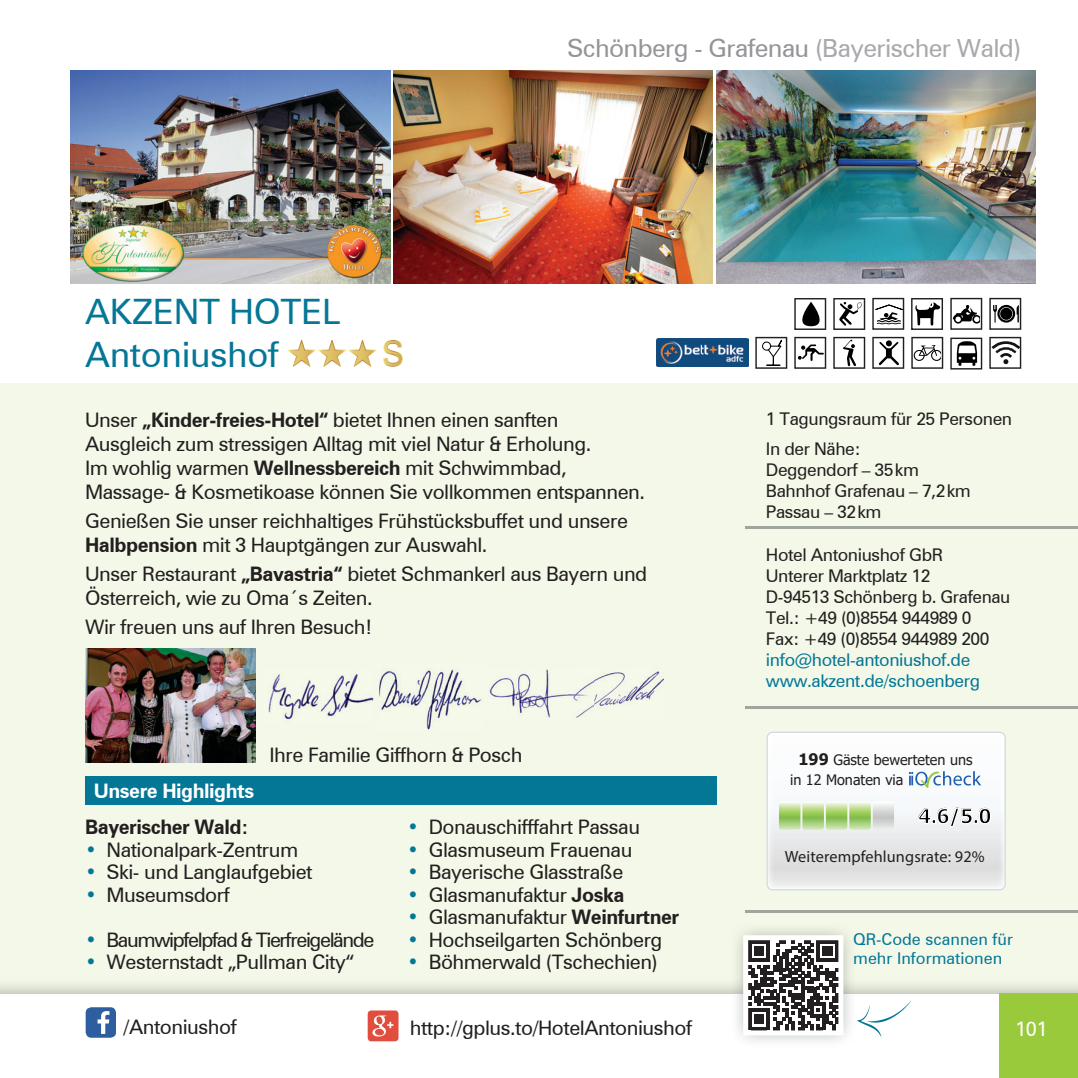
<style>
.page{position:relative;width:1078px;height:1078px;background:#fff}
.page>*{position:absolute;margin:0;border:0;box-sizing:border-box;transform-origin:0 0}
.t1{font:35px/42px "Zurich BT";letter-spacing:-.01em;color:#057796}
.t2{font:25px "Zurich BT";letter-spacing:-.025em;color:#939598}
.t3{font:700 20.25px "Tahoma";color:#000}
.t4{font:20px/24px "Zurich BT";letter-spacing:-.025em;color:#231f20}
.t5{font:20px "Zurich BT";letter-spacing:-.07em;color:#231f20}
.t6{font:700 20px "Zurich BT";letter-spacing:-.025em;color:#231f20}
.t7{font:700 20px "Zurich BT";letter-spacing:-.025em;color:#fff}
.t8{font:20px "Zurich BT";color:#fff}
.t9{font:17.5px/21px "Zurich BT";letter-spacing:-.025em;color:#231f20}
.t10{font:17.5px/21px "Zurich BT";letter-spacing:-.025em;color:#057796}
.t11{font:16.25px/19.5px "Zurich BT";color:#057796}
.t12{font:16.25px "Myriad Pro";letter-spacing:.01em;color:#231f20}
.t13{font:14.5px/19.2px "Tahoma";color:#231f20}
.s1{color:#a8a9ad}
.s2{font-weight:700}
.s3{color:#057796}
.s4{font-weight:700;font-size:15.75px}
</style>
<div class="page">
<div style="left:0;top:383px;width:1077px;height:641px;background:#f3f8e8"></div>
<div style="left:0;top:993px;width:1077px;height:84px;background:#fff"></div>
<div style="left:998px;top:992px;width:79px;height:85px;background:#99ca3b"></div>
<hr style="left:745px;top:526px;width:332px;height:2px;background:#a0a59d">
<hr style="left:745px;top:706px;width:332px;height:2px;background:#a0a59d">
<hr style="left:745px;top:910px;width:332px;height:2px;background:#a0a59d">
<img style="left:71px;top:71px;width:319px;height:212px">
<img style="left:393px;top:71px;width:319px;height:212px">
<img style="left:716px;top:71px;width:319px;height:212px">
<img style="left:85px;top:648px;width:170px;height:114px">
<img style="left:379px;top:669px;width:103px;height:61px">
<img style="left:268px;top:674px;width:106px;height:46px">
<img style="left:593px;top:671px;width:71px;height:36px">
<img style="left:489px;top:669px;width:104px;height:49px">
<img style="left:656px;top:338px;width:92px;height:28px">
<img style="left:367px;top:1010px;width:31px;height:31px">
<svg style="left:911px;top:337px;width:32px;height:32px"></svg>
<svg style="left:950px;top:298px;width:31px;height:32px"></svg>
<svg style="left:755px;top:337px;width:32px;height:32px"></svg>
<svg style="left:872px;top:298px;width:32px;height:32px"></svg>
<svg style="left:872px;top:337px;width:32px;height:32px"></svg>
<svg style="left:794px;top:298px;width:32px;height:32px"></svg>
<svg style="left:833px;top:298px;width:32px;height:32px"></svg>
<svg style="left:833px;top:337px;width:32px;height:32px"></svg>
<svg style="left:911px;top:298px;width:31px;height:32px"></svg>
<svg style="left:989px;top:298px;width:31px;height:32px"></svg>
<svg style="left:950px;top:337px;width:31px;height:32px"></svg>
<svg style="left:989px;top:337px;width:31px;height:32px"></svg>
<svg style="left:794px;top:337px;width:32px;height:32px"></svg>
<svg style="left:288px;top:340px;width:88px;height:26px"></svg>
<svg style="left:383px;top:340px;width:19px;height:26px"></svg>
<div style="left:85px;top:776px;width:631px;height:28px;background:#057796"></div>
<svg style="left:857px;top:1001px;width:54px;height:35px"></svg>
<svg style="left:740px;top:932px;width:105px;height:105px"></svg>
<svg style="left:86px;top:1007px;width:30px;height:30px"></svg>
<svg style="left:766px;top:731px;width:239px;height:159px"></svg>
<h1 class="t1" style="left:85px;top:291px;width:257px">AKZENT HOTEL<br>Antoniushof</h1>
<p class="t2" style="left:567px;top:33px;width:455px">Schönberg - Grafenau <span class="s1">(Bayerischer Wald)</span></p>
<p class="t4" style="left:85px;top:407px;width:561px">Unser <span class="s2">„Kinder-freies-Hotel“</span> bietet Ihnen einen sanften Ausgleich zum stressigen Alltag mit viel Natur &amp; Erholung.<br>Im wohlig warmen <span class="s2">Wellnessbereich</span> mit Schwimmbad, Massage- &amp; Kosmetikoase können Sie vollkommen entspannen.</p>
<p class="t4" style="left:85px;top:508px;width:544px">Genießen Sie unser reichhaltiges Frühstücksbuffet und unsere<br><span class="s2">Halbpension</span> mit 3 Hauptgängen zur Auswahl.</p>
<p class="t4" style="left:85px;top:561px;width:563px">Unser Restaurant <span class="s2">„Bavastria“</span> bietet Schmankerl aus Bayern und<br>Österreich, wie zu Oma´s Zeiten.</p>
<p class="t4" style="left:85px;top:614px;width:289px">Wir freuen uns auf Ihren Besuch!</p>
<p class="t7" style="left:94px;top:778px;width:162px">Unsere Highlights</p>
<p class="t4" style="left:269px;top:743px;width:254px">Ihre Familie Giffhorn &amp; Posch</p>
<p class="t6" style="left:85px;top:814px;width:165px">Bayerischer Wald:</p>
<p class="t4" style="left:85px;top:837px;width:215px"><span class="s3">•</span> Nationalpark-Zentrum</p>
<p class="t4" style="left:85px;top:859px;width:229px"><span class="s3">•</span> Ski- und Langlaufgebiet</p>
<p class="t4" style="left:85px;top:882px;width:146px"><span class="s3">•</span> Museumsdorf</p>
<p class="t5" style="left:85px;top:927px;width:291px"><span class="s3">•</span> Baumwipfelpfad &amp; Tierfreigelände</p>
<p class="t4" style="left:85px;top:949px;width:270px"><span class="s3">•</span> Westernstadt „Pullman City“</p>
<p class="t4" style="left:407px;top:814px;width:234px"><span class="s3">•</span> Donauschifffahrt Passau</p>
<p class="t4" style="left:407px;top:837px;width:227px"><span class="s3">•</span> Glasmuseum Frauenau</p>
<p class="t4" style="left:407px;top:859px;width:217px"><span class="s3">•</span> Bayerische Glasstraße</p>
<p class="t4" style="left:407px;top:882px;width:219px"><span class="s3">•</span> Glasmanufaktur <span class="s2">Joska</span></p>
<p class="t4" style="left:407px;top:904px;width:273px"><span class="s3">•</span> Glasmanufaktur <span class="s2">Weinfurtner</span></p>
<p class="t4" style="left:407px;top:927px;width:256px"><span class="s3">•</span> Hochseilgarten Schönberg</p>
<p class="t4" style="left:407px;top:949px;width:252px"><span class="s3">•</span> Böhmerwald (Tschechien)</p>
<p class="t4" style="left:123px;top:1014px;width:115px">/Antoniushof</p>
<p class="t4" style="left:409px;top:1015px;width:284px">http://gplus.to/HotelAntoniushof</p>
<p class="t9" style="left:765px;top:403px;width:248px;line-height:30px">1 Tagungsraum für 25 Personen<br>In der Nähe:</p>
<p class="t9" style="left:765px;top:458px;width:206px">Deggendorf – 35 km<br>Bahnhof Grafenau – 7,2 km<br>Passau – 32 km</p>
<p class="t9" style="left:765px;top:544px;width:246px">Hotel Antoniushof GbR<br>Unterer Marktplatz 12<br>D-94513 Schönberg b. Grafenau<br>Tel.: +49 (0)8554 944989 0<br>Fax: +49 (0)8554 944989 200</p>
<p class="t10" style="left:765px;top:649px;width:216px">info@hotel-antoniushof.de www.akzent.de/schoenberg</p>
<p class="t13" style="left:789px;top:751px;width:184px;text-indent:8px"><span class="s4">199</span> Gäste bewerteten uns in 12 Monaten via</p>
<p class="t3" style="left:918px;top:801px;width:75px">4.6/5.0</p>
<p class="t12" style="left:784px;top:846px;width:201px">Weiterempfehlungsrate: 92%</p>
<p class="t11" style="left:853px;top:929px;width:161px">QR-Code scannen für mehr Informationen</p>
<p class="t8" style="left:1014px;top:1016px;width:34px">101</p>
</div>
